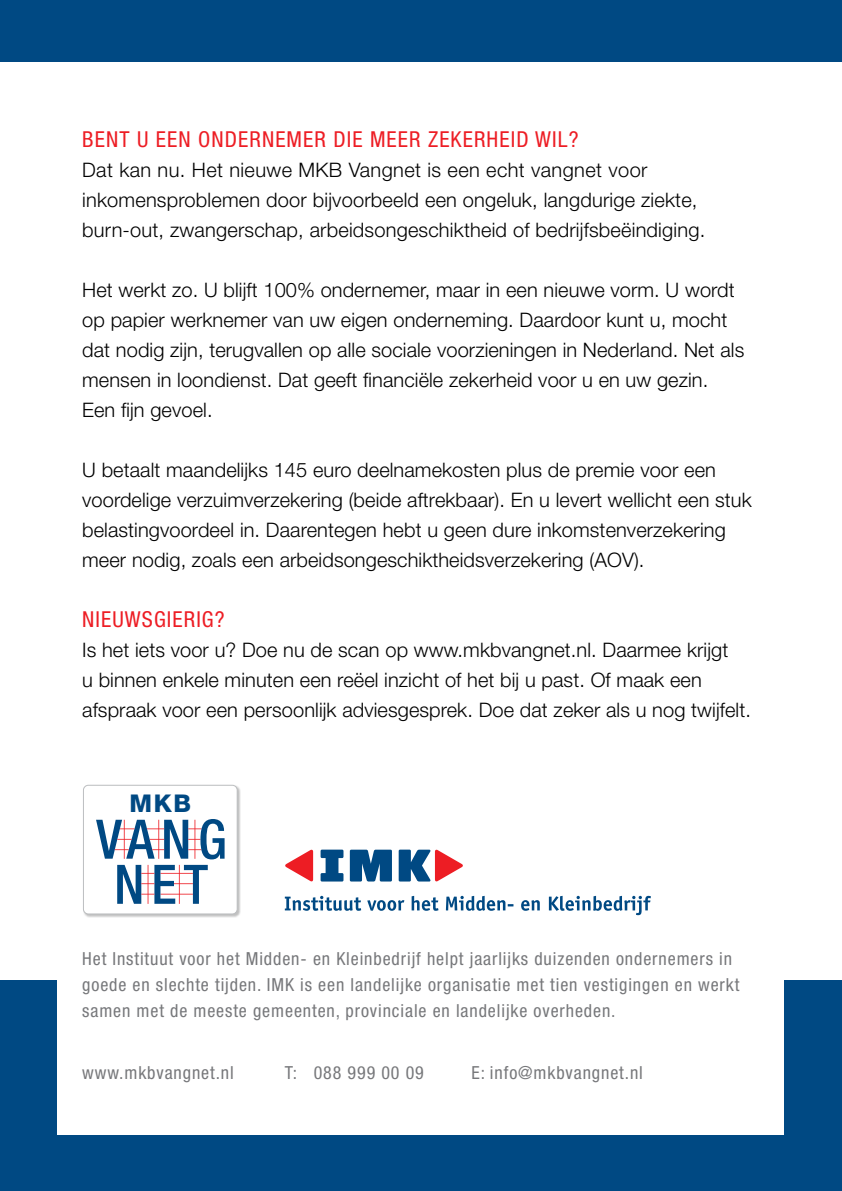
<style>
.page{position:relative;width:842px;height:1191px;background:#fff}
.page>*{position:absolute;margin:0;border:0;box-sizing:border-box;transform-origin:0 0}
.t1{font:800 24.4px "Helvetica Neue";color:#004983}
.t2{font:condensed 22px "Helvetica Neue";letter-spacing:.05em;color:#ed1d24}
.t3{font:300 20px/30px "Helvetica Neue";letter-spacing:.005em;color:#000}
.t4{font:condensed 18px/26px "Helvetica Neue";letter-spacing:.05em;color:#77787b}
</style>
<div class="page">
<div style="left:0;top:0;width:842px;height:61px;background:#004983"></div>
<div style="left:0;top:980px;width:842px;height:211px;background:#004983"></div>
<div style="left:57px;top:962px;width:726px;height:172px;background:#fff"></div>
<svg style="left:350px;top:849px;width:42px;height:32px"></svg>
<svg style="left:321px;top:849px;width:22px;height:32px"></svg>
<svg style="left:285px;top:849px;width:28px;height:33px"></svg>
<svg style="left:399px;top:849px;width:64px;height:33px"></svg>
<svg style="left:285px;top:896px;width:76px;height:14px"></svg>
<svg style="left:367px;top:900px;width:37px;height:10px"></svg>
<svg style="left:412px;top:896px;width:26px;height:14px"></svg>
<svg style="left:446px;top:896px;width:67px;height:14px"></svg>
<svg style="left:521px;top:900px;width:19px;height:10px"></svg>
<svg style="left:549px;top:896px;width:102px;height:19px"></svg>
<div style="left:83px;top:785px;width:158px;height:133px;background:#000;opacity:.25"></div>
<svg style="left:83px;top:784px;width:155px;height:130px"></svg>
<p class="t2" style="left:82px;top:126px;width:498px">BENT U EEN ONDERNEMER DIE MEER ZEKERHEID WIL?</p>
<p class="t3" style="left:82px;top:154px;width:624px">Dat kan nu. Het nieuwe MKB Vangnet is een echt vangnet voor inkomensproblemen door bijvoorbeeld een ongeluk, langdurige ziekte, burn-out, zwangerschap, arbeidsongeschiktheid of bedrijfsbeëindiging.</p>
<p class="t3" style="left:82px;top:274px;width:664px">Het werkt zo. U blijft 100% ondernemer, maar in een nieuwe vorm. U wordt op papier werknemer van uw eigen onderneming. Daardoor kunt u, mocht dat nodig zijn, terugvallen op alle sociale voorzieningen in Nederland. Net als mensen in loondienst. Dat geeft financiële zekerheid voor u en uw gezin.<br>Een fijn gevoel.</p>
<p class="t3" style="left:82px;top:454px;width:671px">U betaalt maandelijks 145 euro deelnamekosten plus de premie voor een voordelige verzuimverzekering (beide aftrekbaar). En u levert wellicht een stuk belastingvoordeel in. Daarentegen hebt u geen dure inkomstenverzekering meer nodig, zoals een arbeidsongeschiktheidsverzekering (AOV).</p>
<p class="t2" style="left:82px;top:606px;width:144px">NIEUWSGIERIG?</p>
<p class="t3" style="left:82px;top:634px;width:670px">Is het iets voor u? Doe nu de scan op www.mkbvangnet.nl. Daarmee krijgt<br>u binnen enkele minuten een reëel inzicht of het bij u past. Of maak een afspraak voor een persoonlijk adviesgesprek. Doe dat zeker als u nog twijfelt.</p>
<p class="t1" style="left:130px;top:789px;width:63px">MKB</p>
<p class="t4" style="left:82px;top:945px;width:659px">Het Instituut voor het Midden- en Kleinbedrijf helpt jaarlijks duizenden ondernemers in goede en slechte tijden. IMK is een landelijke organisatie met tien vestigingen en werkt samen met de meeste gemeenten, provinciale en landelijke overheden.</p>
<p class="t4" style="left:82px;top:1059px;width:153px">www.mkbvangnet.nl</p>
<p class="t4" style="left:285px;top:1059px;width:141px">T: 088 999 00 09</p>
<p class="t4" style="left:471px;top:1059px;width:173px">E: info@mkbvangnet.nl</p>
</div>
